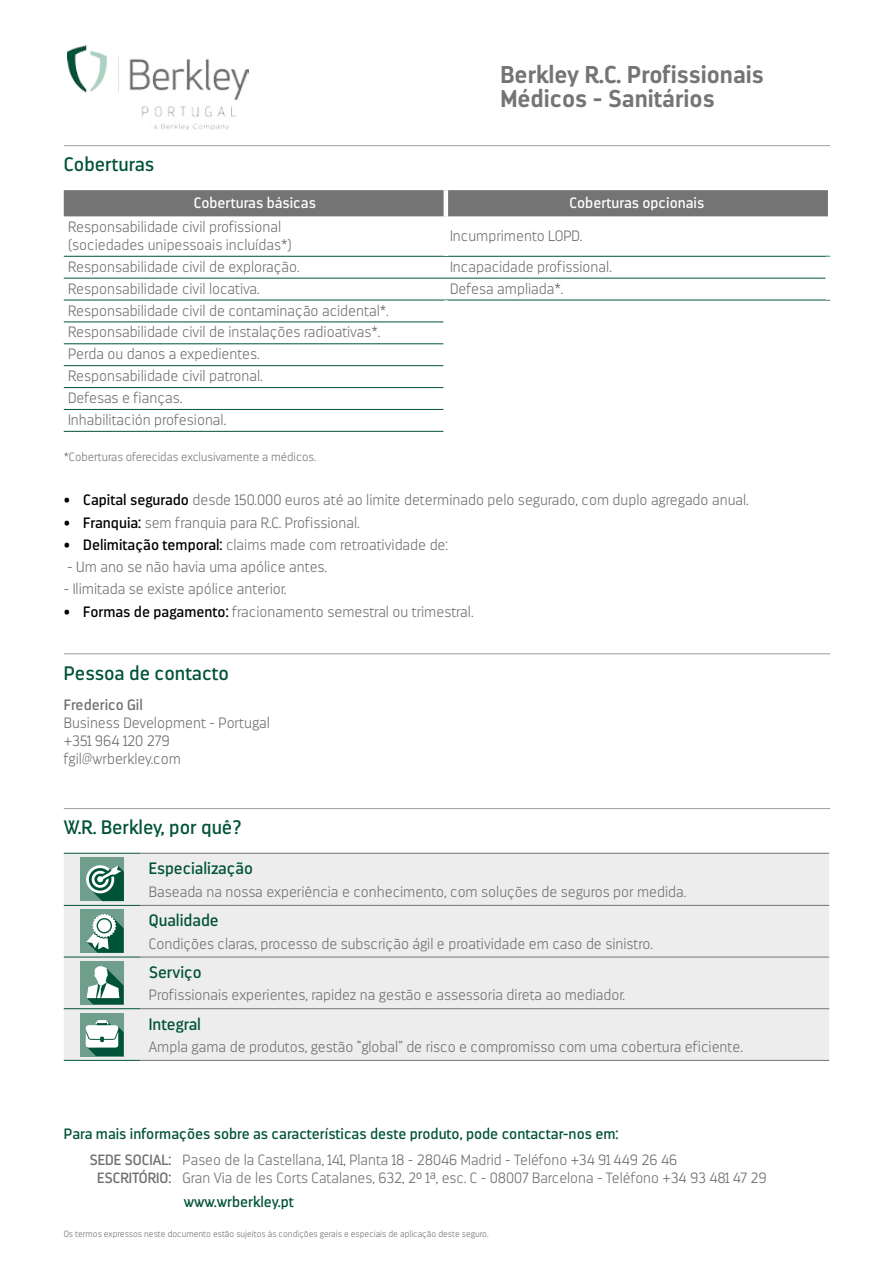
<style>
.page{position:relative;width:893px;height:1263px;background:#fff}
.page>*{position:absolute;margin:0;border:0;box-sizing:border-box;transform-origin:0 0}
.t1{font:700 24.3px/24px "Darwin";color:#757474}
.t2{font:19.5px "Darwin";color:#005239}
.t3{font:16.5px "Darwin";color:#005239}
.t4{font:200 15px/21.9px "Darwin";color:#706f6f}
.t5{font:15px "Darwin";color:#005239}
.t6{font:15px "Darwin";color:#fff}
.t7{font:15px "Darwin";color:#706f6f}
.t8{font:200 14.85px/18px "Darwin";color:#706f6f}
.t9{font:200 12px "Darwin";color:#757474}
.t10{font:200 9px "Darwin";color:#706f6f}
.s1{font-weight:400;color:#000}
.s2{font-weight:400}
</style>
<div class="page">
<hr style="left:64px;top:145px;width:766px;height:1px;background:#9d9d9c">
<hr style="left:64px;top:653px;width:766px;height:1px;background:#9d9d9c">
<hr style="left:64px;top:808px;width:766px;height:1px;background:#9d9d9c">
<div style="left:64px;top:190px;width:764px;height:26px;background:#757474"></div>
<hr style="left:64px;top:256px;width:382px;height:1px;background:#005239">
<hr style="left:446px;top:256px;width:384px;height:1px;background:#005239">
<hr style="left:64px;top:278px;width:382px;height:1px;background:#005239">
<hr style="left:446px;top:278px;width:380px;height:1px;background:#005239">
<hr style="left:64px;top:300px;width:382px;height:1px;background:#005239">
<hr style="left:446px;top:300px;width:384px;height:1px;background:#005239">
<hr style="left:64px;top:322px;width:380px;height:1px;background:#005239">
<hr style="left:64px;top:343px;width:380px;height:1px;background:#005239">
<hr style="left:64px;top:365px;width:380px;height:1px;background:#005239">
<hr style="left:64px;top:387px;width:380px;height:1px;background:#005239">
<hr style="left:64px;top:409px;width:380px;height:1px;background:#005239">
<hr style="left:64px;top:431px;width:380px;height:1px;background:#005239">
<hr style="left:444px;top:190px;width:4px;height:26px;background:#fff">
<hr style="left:444px;top:300px;width:4px;height:22px;background:#fff">
<div style="left:64px;top:854px;width:765px;height:206px;background:#ededed"></div>
<hr style="left:64px;top:853px;width:76px;height:1px;background:#005239">
<hr style="left:140px;top:853px;width:689px;height:1px;background:#757474">
<hr style="left:64px;top:905px;width:76px;height:1px;background:#005239">
<hr style="left:64px;top:957px;width:76px;height:1px;background:#005239">
<hr style="left:64px;top:1008px;width:76px;height:1px;background:#005239">
<hr style="left:64px;top:1060px;width:76px;height:1px;background:#005239">
<hr style="left:140px;top:905px;width:689px;height:1px;background:#757474">
<hr style="left:140px;top:957px;width:689px;height:1px;background:#757474">
<hr style="left:140px;top:1008px;width:689px;height:1px;background:#757474">
<hr style="left:140px;top:1060px;width:689px;height:1px;background:#757474">
<div style="left:80px;top:857px;width:44px;height:44px;background:#6f9e8d"></div>
<svg style="left:86px;top:865px;width:38px;height:36px"></svg>
<div style="left:80px;top:910px;width:44px;height:43px;background:#6f9e8d"></div>
<svg style="left:87px;top:914px;width:37px;height:39px"></svg>
<div style="left:98px;top:919px;width:13px;height:13px;background:#fff;border-radius:50%"></div>
<div style="left:80px;top:961px;width:44px;height:43px;background:#6f9e8d"></div>
<svg style="left:87px;top:966px;width:37px;height:38px"></svg>
<div style="left:80px;top:1013px;width:44px;height:43px;background:#6f9e8d"></div>
<svg style="left:86px;top:1020px;width:38px;height:36px"></svg>
<img style="left:67px;top:46px;width:181px;height:83px">
<h2 class="t2" style="left:64px;top:153px;width:92px">Coberturas</h2>
<h1 class="t1" style="left:500px;top:62px;width:265px">Berkley R.C. Profissionais<br>Médicos - Sanitários</h1>
<p class="t6" style="left:194px;top:194px;width:124px">Coberturas básicas</p>
<p class="t6" style="left:569px;top:194px;width:136px">Coberturas opcionais</p>
<p class="t4" style="left:68px;top:218px;width:225px;line-height:18px">Responsabilidade civil profissional (sociedades unipessoais incluídas*)</p>
<p class="t4" style="left:450px;top:225px;width:134px">Incumprimento LOPD.</p>
<p class="t4" style="left:68px;top:256px;width:233px">Responsabilidade civil de exploração.</p>
<p class="t4" style="left:450px;top:256px;width:163px">Incapacidade profissional.</p>
<p class="t4" style="left:68px;top:278px;width:193px">Responsabilidade civil locativa.</p>
<p class="t4" style="left:450px;top:278px;width:115px">Defesa ampliada*.</p>
<p class="t4" style="left:68px;top:300px;width:322px">Responsabilidade civil de contaminação acidental*.<br>Responsabilidade civil de instalações radioativas*.<br>Perda ou danos a expedientes.<br>Responsabilidade civil patronal.<br>Defesas e fianças.<br>Inhabilitación profesional.</p>
<p class="t9" style="left:64px;top:450px;width:254px">*Coberturas oferecidas exclusivamente a médicos.</p>
<p class="t4" style="left:64px;top:489px;width:687px"><span class="s1">• Capital segurado</span> desde 150.000 euros até ao limite determinado pelo segurado, com duplo agregado anual.</p>
<p class="t4" style="left:64px;top:512px;width:297px"><span class="s1">• Franquia:</span> sem franquia para R.C. Profissional.</p>
<p class="t4" style="left:64px;top:534px;width:386px"><span class="s1">• Delimitação temporal:</span> claims made com retroatividade de:</p>
<p class="t4" style="left:67px;top:556px;width:261px">- Um ano se não havia uma apólice antes.</p>
<p class="t4" style="left:64px;top:578px;width:224px">- Ilimitada se existe apólice anterior.</p>
<p class="t4" style="left:64px;top:601px;width:411px"><span class="s1">• Formas de pagamento:</span> fracionamento semestral ou trimestral.</p>
<h2 class="t2" style="left:64px;top:661px;width:167px">Pessoa de contacto</h2>
<p class="t7" style="left:64px;top:696px;width:81px">Frederico Gil</p>
<p class="t4" style="left:64px;top:714px;width:208px;line-height:18px">Business Development - Portugal +351 964 120 279 fgil@wrberkley.com</p>
<h2 class="t2" style="left:64px;top:816px;width:179px">W.R. Berkley, por quê?</h2>
<p class="t3" style="left:149px;top:859px;width:106px">Especialização</p>
<p class="t4" style="left:149px;top:881px;width:539px">Baseada na nossa experiência e conhecimento, com soluções de seguros por medida.</p>
<p class="t3" style="left:149px;top:911px;width:71px">Qualidade</p>
<p class="t4" style="left:149px;top:932px;width:506px">Condições claras, processo de subscrição ágil e proatividade em caso de sinistro.</p>
<p class="t3" style="left:149px;top:962px;width:54px">Serviço</p>
<p class="t4" style="left:149px;top:984px;width:478px">Profissionais experientes, rapidez na gestão e assessoria direta ao mediador.</p>
<p class="t3" style="left:149px;top:1014px;width:54px">Integral</p>
<p class="t4" style="left:149px;top:1036px;width:596px">Ampla gama de produtos, gestão “global” de risco e compromisso com uma cobertura eficiente.</p>
<p class="t5" style="left:64px;top:1125px;width:556px">Para mais informações sobre as características deste produto, pode contactar-nos em:</p>
<p class="t8" style="left:97px;top:1151px;width:671px;text-indent:-8px"><span class="s2">SEDE SOCIAL:</span> Paseo de la Castellana, 141, Planta 18 - 28046 Madrid - Teléfono +34 91 449 26 46<br><span class="s2">ESCRITÓRIO:</span> Gran Via de les Corts Catalanes, 632, 2º 1ª, esc. C - 08007 Barcelona - Teléfono +34 93 481 47 29</p>
<p class="t5" style="left:184px;top:1193px;width:111px">www.wrberkley.pt</p>
<p class="t10" style="left:64px;top:1228px;width:426px">Os termos expressos neste documento estão sujeitos às condições gerais e especiais de aplicação deste seguro.</p>
</div>
